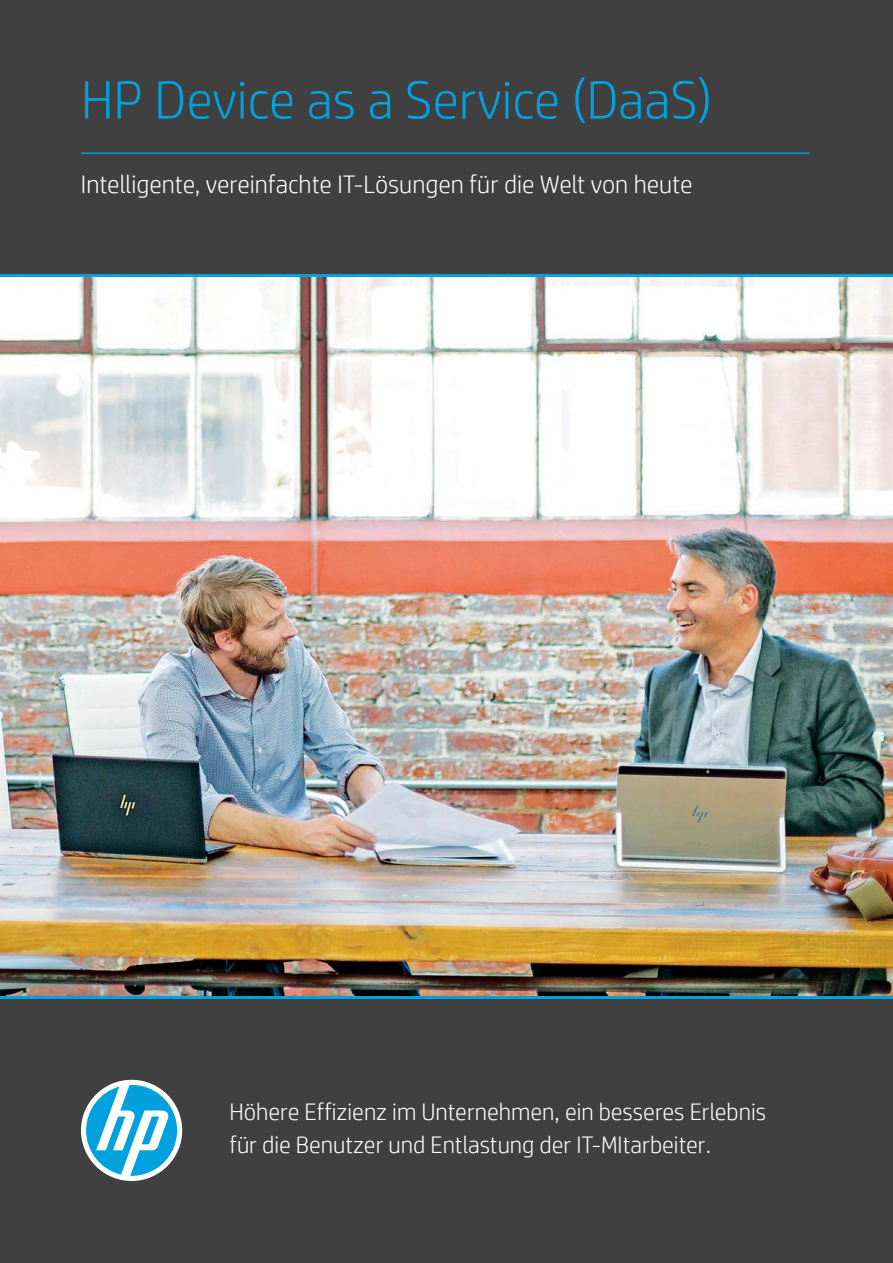
<style>
.page{position:relative;width:893px;height:1263px;background:#404041}
.page>*{position:absolute;margin:0;border:0;box-sizing:border-box;transform-origin:0 0}
.t1{font:300 54px "HP Simplified";color:#00a1dd}
.t2{font:300 25.5px "HP Simplified";color:#fff}
.t3{font:300 24px/33px "HP Simplified";color:#fff}
</style>
<div class="page">
<img style="left:0;top:277px;width:893px;height:719px">
<hr style="left:0;top:996px;width:893px;height:3px;background:#00a1dd">
<div style="left:81px;top:1080px;width:101px;height:101px;background:#fff;border-radius:50%"></div>
<svg style="left:86px;top:1085px;width:91px;height:91px"></svg>
<hr style="left:81px;top:152px;width:729px;height:2px;background:#00a1dd">
<hr style="left:0;top:274px;width:893px;height:3px;background:#00a1dd">
<h1 class="t1" style="left:81px;top:65px;width:633px">HP Device as a Service (DaaS)</h1>
<p class="t2" style="left:81px;top:168px;width:613px">Intelligente, vereinfachte IT-Lösungen für die Welt von heute</p>
<p class="t3" style="left:229px;top:1095px;width:538px">Höhere Effizienz im Unternehmen, ein besseres Erlebnis für die Benutzer und Entlastung der IT-MItarbeiter.</p>
</div>
